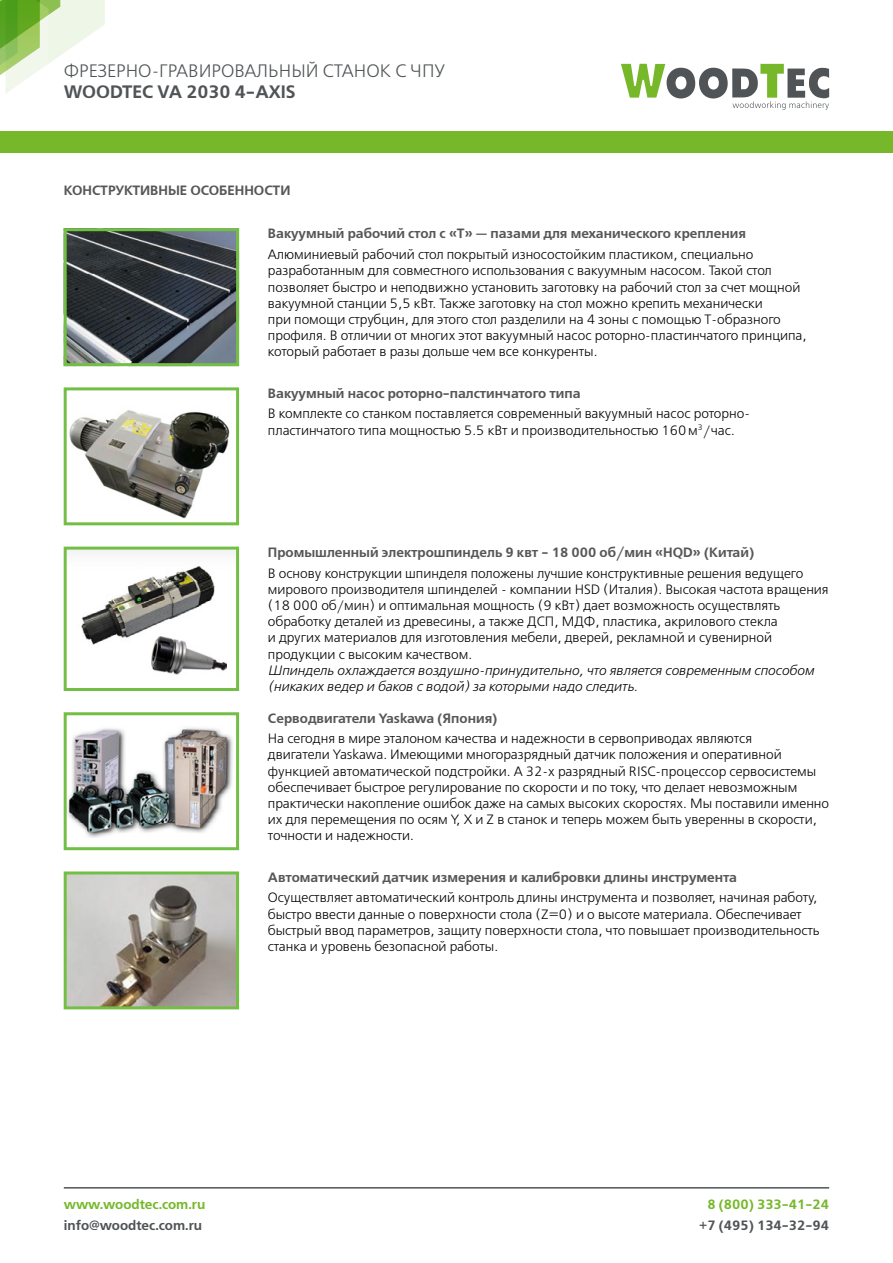
<style>
.page{position:relative;width:893px;height:1263px;background:#fff}
.page>*{position:absolute;margin:0;border:0;box-sizing:border-box;transform-origin:0 0}
.t1{font:18px "Free Set Light C";color:#505456}
.t2{font:18px "Free Set Demi C";color:#505456}
.t3{font:13.5px/16.2px "Free Set Light C";color:#000}
.t4{font:13.5px "Free Set Demi C";color:#575756}
.t5{font:italic 13.5px/16.2px "Free Set Light C";color:#000}
.t6{font:13.5px "Free Set Demi C";color:#505456}
.t7{font:13.5px "Free Set Demi C";color:#76b82a}
</style>
<div class="page">
<svg style="left:0;top:0;width:105px;height:93px"></svg>
<svg style="left:621px;top:64px;width:208px;height:46px"></svg>
<div style="left:0;top:131px;width:893px;height:21px;background:#76b82a"></div>
<hr style="left:64px;top:1187px;width:765px;height:1px;background:#505456">
<img style="left:68px;top:232px;width:167px;height:130px">
<div style="left:64px;top:228px;width:175px;height:138px;border:3px solid #73bf45"></div>
<img style="left:69px;top:410px;width:161px;height:109px">
<img style="left:68px;top:727px;width:165px;height:111px">
<div style="left:64px;top:387px;width:175px;height:138px;border:3px solid #73bf45"></div>
<div style="left:64px;top:712px;width:175px;height:138px;border:3px solid #73bf45"></div>
<img style="left:68px;top:875px;width:167px;height:130px">
<div style="left:64px;top:871px;width:175px;height:138px;border:3px solid #73bf45"></div>
<img style="left:68px;top:551px;width:167px;height:94px">
<div style="left:64px;top:547px;width:175px;height:144px;border:3px solid #73bf45"></div>
<img style="left:151px;top:633px;width:75px;height:42px">
<h1 class="t1" style="left:64px;top:61px;width:383px">ФРЕЗЕРНО-ГРАВИРОВАЛЬНЫЙ СТАНОК С ЧПУ</h1>
<h1 class="t2" style="left:64px;top:82px;width:234px">WOODTEC VA 2030 4-AXIS</h1>
<p class="t4" style="left:64px;top:183px;width:228px">КОНСТРУКТИВНЫЕ ОСОБЕННОСТИ</p>
<p class="t4" style="left:268px;top:226px;width:480px">Вакуумный рабочий стол с «Т» — пазами для механического крепления</p>
<p class="t3" style="left:268px;top:247px;width:540px">Алюминиевый рабочий стол покрытый износостойким пластиком, специально разработанным для совместного использования с вакуумным насосом. Такой стол позволяет быстро и неподвижно установить заготовку на рабочий стол за счет мощной вакуумной станции 5,5 кВт. Также заготовку на стол можно крепить механически<br>при помощи струбцин, для этого стол разделили на 4 зоны с помощью Т-образного профиля. В отличии от многих этот вакуумный насос роторно-пластинчатого принципа, который работает в разы дольше чем все конкуренты.</p>
<p class="t4" style="left:268px;top:385px;width:314px">Вакуумный насос роторно-палстинчатого типа</p>
<p class="t3" style="left:268px;top:406px;width:484px">В комплекте со станком поставляется современный вакуумный насос роторно&shy;пластинчатого типа мощностью 5.5 кВт и производительностью 160м<sup>3</sup>/час.</p>
<p class="t4" style="left:268px;top:544px;width:488px">Промышленный электрошпиндель 9 квт - 18 000 об/мин «HQD» (Китай)</p>
<p class="t3" style="left:268px;top:565px;width:562px">В основу конструкции шпинделя положены лучшие конструктивные решения ведущего мирового производителя шпинделей - компании HSD (Италия). Высокая частота вращения (18 000 об/мин) и оптимальная мощность (9 кВт) дает возможность осуществлять обработку деталей из древесины, а также ДСП, МДФ, пластика, акрилового стекла<br>и других материалов для изготовления мебели, дверей, рекламной и сувенирной продукции с высоким качеством.</p>
<p class="t5" style="left:268px;top:663px;width:548px">Шпиндель охлаждается воздушно-принудительно, что является современным способом (никаких ведер и баков с водой) за которыми надо следить.</p>
<p class="t4" style="left:268px;top:710px;width:231px">Серводвигатели Yaskawa (Япония)</p>
<p class="t3" style="left:268px;top:731px;width:563px">На сегодня в мире эталоном качества и надежности в сервоприводах являются<br>двигатели Yaskawa. Имеющими многоразрядный датчик положения и оперативной функцией автоматической подстройки. А 32‑х разрядный RISC-процессор сервосистемы обеспечивает быстрое регулирование по скорости и по току, что делает невозможным практически накопление ошибок даже на самых высоких скоростях. Мы поставили именно их для перемещения по осям Y, X и Z в станок и теперь можем быть уверенны в скорости, точности и надежности.</p>
<p class="t4" style="left:268px;top:869px;width:470px">Автоматический датчик измерения и калибровки длины инструмента</p>
<p class="t3" style="left:268px;top:890px;width:553px">Осуществляет автоматический контроль длины инструмента и позволяет, начиная работу, быстро ввести данные о поверхности стола (Z=0) и о высоте материала. Обеспечивает быстрый ввод параметров, защиту поверхности стола, что повышает производительность станка и уровень безопасной работы.</p>
<p class="t7" style="left:64px;top:1197px;width:143px">www.woodtec.com.ru</p>
<p class="t6" style="left:64px;top:1218px;width:140px">info@woodtec.com.ru</p>
<p class="t7" style="left:707px;top:1197px;width:123px">8 (800) 333-41-24</p>
<p class="t6" style="left:699px;top:1217px;width:131px">+7 (495) 134-32-94</p>
</div>
